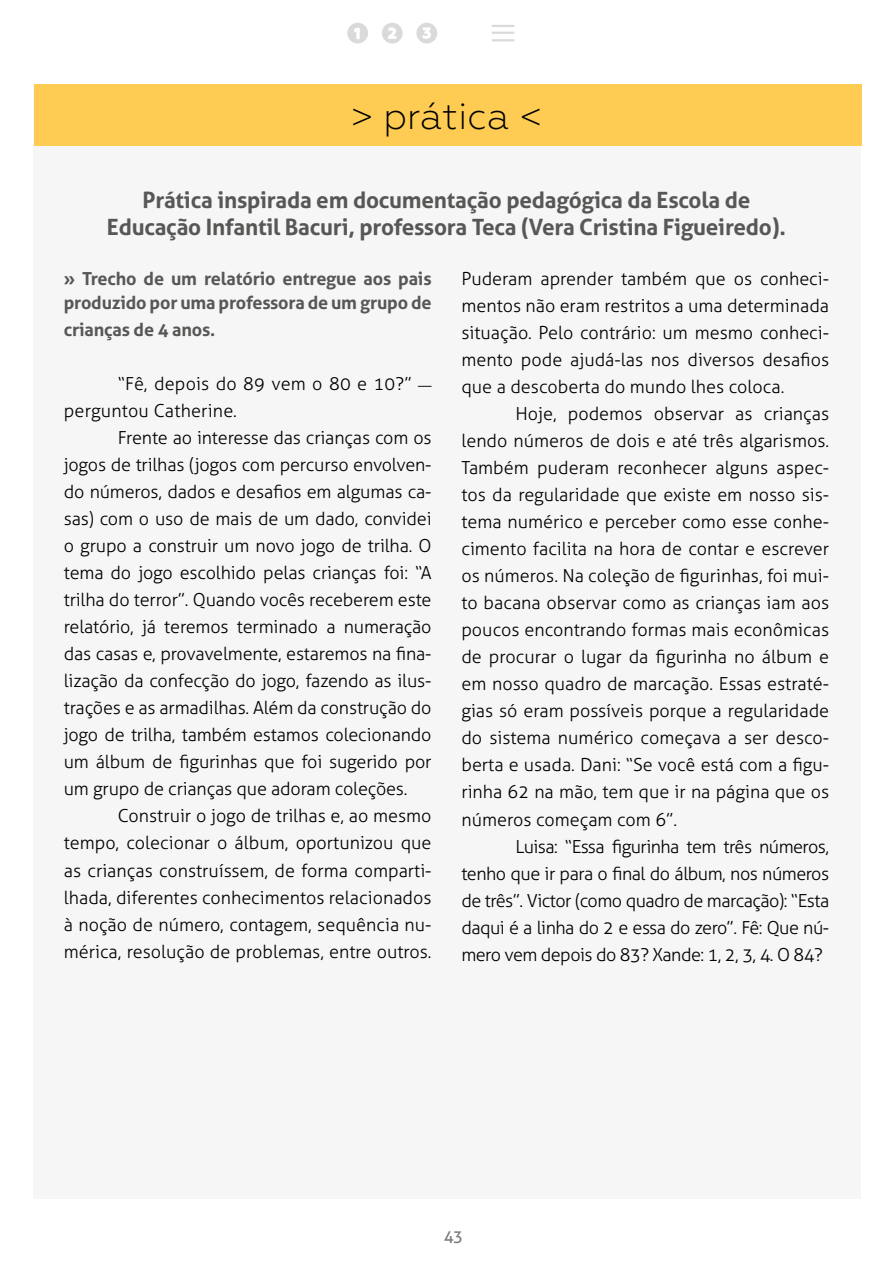
<style>
.page{position:relative;width:893px;height:1263px;background:#fff}
.page>*{position:absolute;margin:0;border:0;box-sizing:border-box;transform-origin:0 0}
.t1{font:300 37.5px "Geometria";color:#000}
.t2{font:700 22.5px/27px "Aller";letter-spacing:-.01em;color:#575756;text-align:center}
.t3{font:300 18px/27px "Aller";color:#000;text-align:justify}
.t4{font:700 18px/24px "Aller";letter-spacing:-.01em;color:#575756}
.t5{font:16.5px "Aller";color:#575756}
.s1{font-family:"Adobe Garamond Pro";font-weight:400}
</style>
<div class="page">
<div style="left:33px;top:85px;width:827px;height:1113px;background:#f6f6f6"></div>
<div style="left:34px;top:84px;width:827px;height:62px;background:#fecc53"></div>
<hr style="left:492px;top:39px;width:22px;height:2px;background:#dadada">
<hr style="left:492px;top:32px;width:22px;height:2px;background:#dadada">
<hr style="left:492px;top:25px;width:22px;height:2px;background:#dadada">
<div style="left:347px;top:23px;width:21px;height:21px;background:#dadada;border-radius:50%"></div>
<svg style="left:354px;top:28px;width:6px;height:11px"></svg>
<div style="left:382px;top:23px;width:21px;height:21px;background:#dadada;border-radius:50%"></div>
<svg style="left:388px;top:27px;width:8px;height:12px"></svg>
<div style="left:416px;top:23px;width:21px;height:21px;background:#dadada;border-radius:50%"></div>
<svg style="left:423px;top:27px;width:8px;height:12px"></svg>
<h1 class="t1" style="left:351px;top:94px;width:193px">&gt; prática &lt;</h1>
<p class="t2" style="left:107px;top:186px;width:681px">Prática inspirada em documentação pedagógica da Escola de<br>Educação Infantil Bacuri, professora Teca (Vera Cristina Figueiredo).</p>
<p class="t4" style="left:64px;top:267px;width:369px">» Trecho de um relatório entregue aos pais produzido por uma professora de um grupo de</p>
<p class="t4" style="left:64px;top:318px;width:153px">crianças de 4 anos.</p>
<p class="t3" style="left:64px;top:371px;width:369px;text-indent:54px">“Fê, depois do 89 vem o 80 e 10?” <span class="s1">- </span>perguntou Catherine.</p>
<p class="t3" style="left:64px;top:425px;width:369px;text-indent:54px">Frente ao interesse das crianças com os jogos de trilhas (jogos com percurso envolven&shy;do números, dados e desafios em algumas ca&shy;sas) com o uso de mais de um dado, convidei o grupo a construir um novo jogo de trilha. O tema do jogo escolhido pelas crianças foi: “A trilha do terror”. Quando vocês receberem este relatório, já teremos terminado a numeração das casas e, provavelmente, estaremos na fina&shy;lização da confecção do jogo, fazendo as ilus&shy;trações e as armadilhas. Além da construção do jogo de trilha, também estamos colecionando um álbum de figurinhas que foi sugerido por um grupo de crianças que adoram coleções.</p>
<p class="t3" style="left:64px;top:803px;width:369px;text-indent:54px">Construir o jogo de trilhas e, ao mesmo tempo, colecionar o álbum, oportunizou que as crianças construíssem, de forma comparti&shy;lhada, diferentes conhecimentos relacionados à noção de número, contagem, sequência nu&shy;mérica, resolução de problemas, entre outros.</p>
<p class="t3" style="left:461px;top:266px;width:369px">Puderam aprender também que os conheci&shy;mentos não eram restritos a uma determinada situação. Pelo contrário: um mesmo conheci&shy;mento pode ajudá-las nos diversos desafios que a descoberta do mundo lhes coloca.</p>
<p class="t3" style="left:461px;top:401px;width:369px;text-indent:54px">Hoje, podemos observar as crianças lendo números de dois e até três algarismos.<br>Também puderam reconhecer alguns aspec&shy;tos da regularidade que existe em nosso sis&shy;tema numérico e perceber como esse conhe&shy;cimento facilita na hora de contar e escrever os números. Na coleção de figurinhas, foi mui&shy;to bacana observar como as crianças iam aos poucos encontrando formas mais econômicas de procurar o lugar da figurinha no álbum e em nosso quadro de marcação. Essas estraté&shy;gias só eram possíveis porque a regularidade do sistema numérico começava a ser desco&shy;berta e usada. Dani: “Se você está com a figu&shy;rinha 62 na mão, tem que ir na página que os números começam com 6”.</p>
<p class="t3" style="left:461px;top:833px;width:369px;text-indent:54px">Luisa: “Essa figurinha tem três números, tenho que ir para o final do álbum, nos números de três”. Victor (como quadro de marcação): “Esta daqui é a linha do 2 e essa do zero”. Fê: Que nú&shy;mero vem depois do 83? Xande: 1, 2, 3, 4. O 84?</p>
<p class="t5" style="left:443px;top:1226px;width:21px">43</p>
</div>
